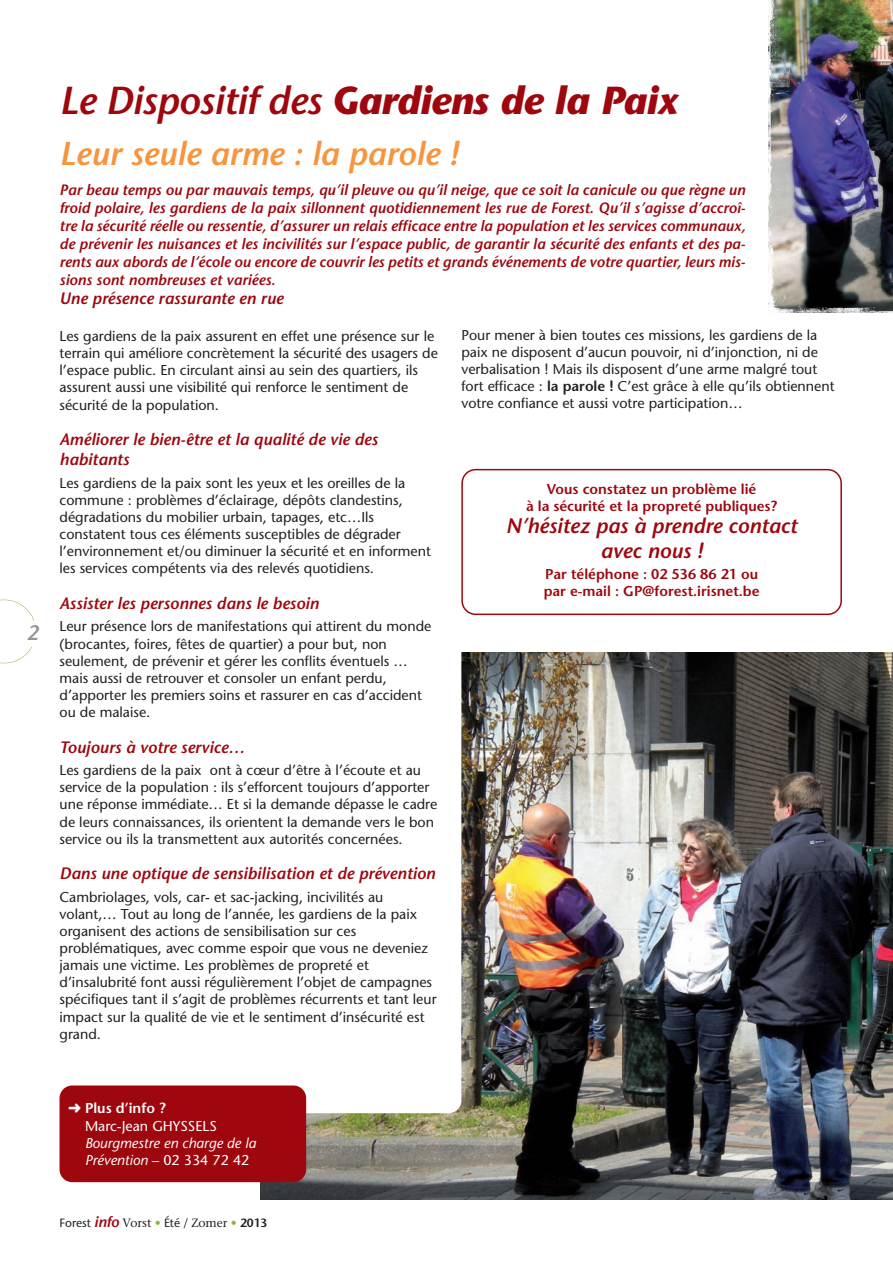
<style>
.page{position:relative;width:893px;height:1263px;background:#fff}
.page>*{position:absolute;margin:0;border:0;box-sizing:border-box;transform-origin:0 0}
.t1{font:italic 700 39px "Stone Sans Std";letter-spacing:-.015em;color:#9d070d}
.t2{font:italic 600 33px "Stone Sans Std";color:#f7943c}
.t3{font:italic 600 21px/25.2px "Stone Sans Std";color:#9d070d;text-align:center}
.t4{font:italic 600 21px "Stone Sans Std";color:#939598}
.t5{font:italic 600 16.5px/19.8px "Stone Sans Std";color:#9d070d}
.t6{font:italic 600 15px/18px "Stone Sans Std";color:#9d070d;text-align:justify}
.t7{font:500 14.25px/17.1px "Stone Sans Std";color:#231f20}
.t8{font:600 14.25px/17.1px "Stone Sans Std";color:#9d070d;text-align:center}
.t9{font:italic 500 14.25px/17.1px "Stone Sans Std";color:#fff}
.t10{font:500 14.25px/17.1px "Stone Sans Std";color:#fff}
.t11{font:500 12px "Stone Sans Std";color:#231f20}
.s1{font-weight:600}
.s2{font-style:normal}
.s3{font-weight:600;font-style:italic;font-size:15px;color:#9d070d}
.s4{font-family:"Stone Serif Std"}
.s5{font-family:"Stone Serif Std";color:#87b63f}
</style>
<div class="page">
<img style="left:260px;top:653px;width:633px;height:546px">
<svg style="left:0;top:599px;width:461px;height:514px"></svg>
<svg style="left:0;top:600px;width:36px;height:63px"></svg>
<div style="left:27px;top:621px;width:33px;height:25px;background:#fff"></div>
<div style="left:60px;top:1085px;width:246px;height:97px;background:#9d070d;border-radius:13px"></div>
<svg style="left:461px;top:469px;width:381px;height:146px"></svg>
<img style="left:768px;top:0;width:125px;height:313px">
<h3 class="t4" style="left:27px;top:625px;width:14px">2</h3>
<h1 class="t1" style="left:60px;top:85px;width:621px"><span class="s1">Le Dispositif des</span> Gardiens de la Paix</h1>
<h2 class="t2" style="left:60px;top:140px;width:401px">Leur seule arme : la parole !</h2>
<p class="t6" style="left:60px;top:183px;width:688px">Par beau temps ou par mauvais temps, qu’il pleuve ou qu’il neige, que ce soit la canicule ou que règne un froid polaire, les gardiens de la paix sillonnent quotidiennement les rue de Forest. Qu’il s’agisse d’accroî&shy;tre la sécurité réelle ou ressentie, d’assurer un relais efficace entre la population et les services communaux, de prévenir les nuisances et les incivilités sur l’espace public, de garantir la sécurité des enfants et des pa&shy;rents aux abords de l’école ou encore de couvrir les petits et grands événements de votre quartier, leurs mis&shy;sions sont nombreuses et variées.</p>
<p class="t5" style="left:60px;top:290px;width:225px">Une présence rassurante en rue</p>
<p class="t7" style="left:60px;top:329px;width:380px">les gardiens de la paix assurent en effet une présence sur le terrain qui améliore concrètement la sécurité des usagers de l’espace public. en circulant ainsi au sein des quartiers, ils assurent aussi une visibilité qui renforce le sentiment de sécurité de la population.</p>
<p class="t5" style="left:60px;top:431px;width:320px">Améliorer le bien-être et la qualité de vie des habitants</p>
<p class="t7" style="left:60px;top:476px;width:373px">les gardiens de la paix sont les yeux et les oreilles de la commune : problèmes d’éclairage, dépôts clandestins, dégradations du mobilier urbain, tapages, etc…ils constatent tous ces éléments susceptibles de dégrader l’environnement et/ou diminuer la sécurité et en informent les services compétents via des relevés quotidiens.</p>
<p class="t5" style="left:60px;top:595px;width:261px">Assister les personnes dans le besoin</p>
<p class="t7" style="left:60px;top:619px;width:373px">leur présence lors de manifestations qui attirent du monde (brocantes, foires, fêtes de quartier) a pour but, non seulement, de prévenir et gérer les conflits éventuels … mais aussi de retrouver et consoler un enfant perdu, d’apporter les premiers soins et rassurer en cas d’accident ou de malaise.</p>
<p class="t5" style="left:60px;top:739px;width:187px">Toujours à votre service…</p>
<p class="t7" style="left:60px;top:763px;width:379px">les gardiens de la paix ont à cœur d’être à l’écoute et au service de la population : ils s’efforcent toujours d’apporter une réponse immédiate… et si la demande dépasse le cadre de leurs connaissances, ils orientent la demande vers le bon service ou ils la transmettent aux autorités concernées.</p>
<p class="t5" style="left:60px;top:865px;width:377px">Dans une optique de sensibilisation et de prévention</p>
<p class="t7" style="left:60px;top:890px;width:379px">Cambriolages, vols, car- et sac-jacking, incivilités au volant,… tout au long de l’année, les gardiens de la paix organisent des actions de sensibilisation sur ces problématiques, avec comme espoir que vous ne deveniez jamais une victime. les problèmes de propreté et d’insalubrité font aussi régulièrement l’objet de campagnes spécifiques tant il s’agit de problèmes récurrents et tant leur impact sur la qualité de vie et le sentiment d’insécurité est grand.</p>
<p class="t7" style="left:461px;top:328px;width:375px">Pour mener à bien toutes ces missions, les gardiens de la paix ne disposent d’aucun pouvoir, ni d’injonction, ni de verbalisation ! mais ils disposent d’une arme malgré tout fort efficace : <span class="s1">la parole !</span> C’est grâce à elle qu’ils obtiennent votre confiance et aussi votre participation…</p>
<p class="t8" style="left:526px;top:482px;width:253px">Vous constatez un problème lié<br>à la sécurité et la propreté publiques?</p>
<h3 class="t3" style="left:506px;top:515px;width:293px">N’hésitez pas à prendre contact avec nous !</h3>
<p class="t8" style="left:544px;top:566px;width:217px;text-align:left">Par téléphone : 02 536 86 21 ou par e-mail : GP@forest.irisnet.be</p>
<p class="t10" style="left:85px;top:1101px;width:133px;text-indent:-17px">➜ <span class="s1">Plus d’info ? </span>marc-Jean gHYssels</p>
<p class="t9" style="left:85px;top:1135px;width:173px">Bourgmestre en charge de la<br>Prévention <span class="s2">– 02 334 72 42</span></p>
<p class="t11" style="left:60px;top:1218px;width:209px">Forest <span class="s3">info</span> <span class="s4">vorst</span> <span class="s5">•</span> été / <span class="s4">Zomer</span> <span class="s5">•</span> <span class="s1">2013</span></p>
</div>
